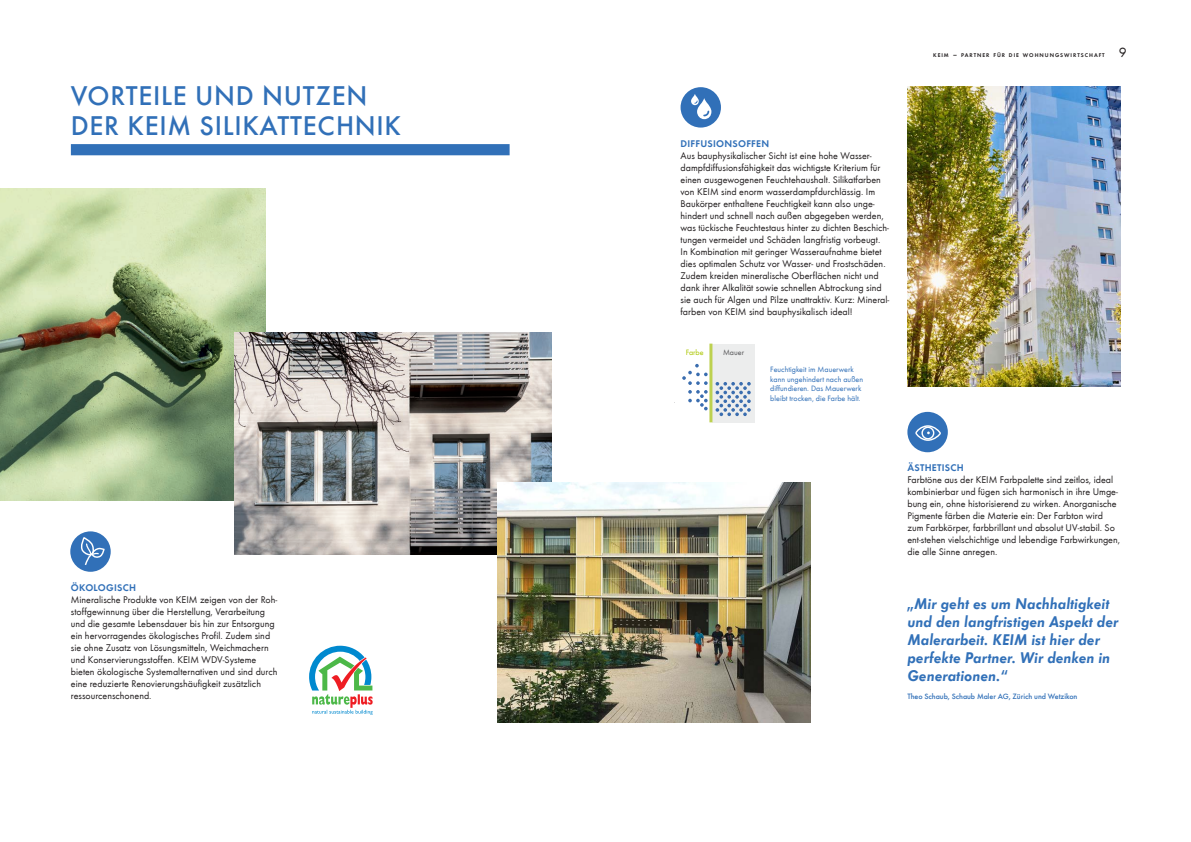
<style>
.page{position:relative;width:1191px;height:842px;background:#fff}
.page>*{position:absolute;margin:0;border:0;box-sizing:border-box;transform-origin:0 0}
.t1{font:500 28px/30px "Futura T";letter-spacing:.025em;color:#3170b8}
.t2{font:16px/18px "Futura T Demi Obli";color:#3170b8}
.t3{font:14px "Futura T Boo";color:#231f20}
.t4{font:10px/12px "Futura T Boo";color:#231f20}
.t5{font:10px "Futura T Dem";letter-spacing:.025em;color:#3170b8}
.t6{font:8px/9.6px "Futura T Boo";color:#3170b8}
.t7{font:500 8px "Futura T";letter-spacing:-.01em;color:#3170b8}
.t8{font:8px "Futura T Boo";color:#aac600}
.t9{font:8px "Futura T Boo";color:#58585a}
.t10{font:5.6px "Futura T Dem";letter-spacing:.17em;color:#231f20}
.s1{font-size:8px}
</style>
<div class="page">
<div style="left:71px;top:144px;width:438px;height:11px;background:#3170b8"></div>
<div style="left:680px;top:87px;width:41px;height:41px;background:#3170b8;border-radius:50%"></div>
<svg style="left:691px;top:94px;width:20px;height:25px"></svg>
<div style="left:712px;top:344px;width:43px;height:78px;background:#eceded"></div>
<svg style="left:715px;top:382px;width:35px;height:34px"></svg>
<svg style="left:682px;top:364px;width:25px;height:46px"></svg>
<hr style="left:709px;top:344px;width:3px;height:78px;background:#bdd150">
<img style="left:907px;top:86px;width:213px;height:301px">
<img style="left:0;top:189px;width:266px;height:312px">
<img style="left:235px;top:333px;width:316px;height:222px">
<img style="left:497px;top:483px;width:313px;height:240px">
<div style="left:907px;top:412px;width:40px;height:40px;background:#3170b8;border-radius:50%"></div>
<div style="left:915px;top:425px;width:26px;height:16px;border:1px solid #fff;border-radius:50%"></div>
<div style="left:921px;top:427px;width:13px;height:12px;border:1px solid #fff;border-radius:50%"></div>
<div style="left:70px;top:531px;width:41px;height:41px;background:#3170b8;border-radius:50%"></div>
<svg style="left:81px;top:538px;width:24px;height:29px"></svg>
<svg style="left:309px;top:646px;width:64px;height:69px"></svg>
<h1 class="t1" style="left:71px;top:80px;width:331px">VORTEILE UND NUTZEN<br>DER KEIM SILIKATTECHNIK</h1>
<p class="t5" style="left:71px;top:581px;width:67px">ÖKOLOGISCH</p>
<p class="t4" style="left:71px;top:593px;width:208px">Mineralische Produkte von KEIM zeigen von der Roh&shy;stoffgewinnung über die Herstellung, Verarbeitung und die gesamte Lebensdauer bis hin zur Entsorgung ein hervorragendes ökologisches Profil. Zudem sind sie ohne Zusatz von Lösungsmitteln, Weichmachern und Konservierungsstoffen. KEIM WDV-Systeme bieten ökologische Systemalternativen und sind durch eine reduzierte Renovierungshäufigkeit zusätzlich ressourcenschonend.</p>
<p class="t10" style="left:933px;top:52px;width:173px">KEIM <span class="s1">–</span> PARTNER FÜR DIE WOHNUNGSWIRTSCHAFT</p>
<h3 class="t3" style="left:1119px;top:44px;width:9px">9</h3>
<p class="t5" style="left:680px;top:137px;width:90px">DIFFUSIONSOFFEN</p>
<p class="t4" style="left:680px;top:149px;width:210px">Aus bauphysikalischer Sicht ist eine hohe Wasser&shy;dampfdiffusionsfähigkeit das wichtigste Kriterium für einen ausgewogenen Feuchtehaushalt. Silikatfarben von KEIM sind enorm wasserdampfdurchlässig. Im Baukörper enthaltene Feuchtigkeit kann also unge&shy;hindert und schnell nach außen abgegeben werden, was tückische Feuchtestaus hinter zu dichten Beschich&shy;tungen vermeidet und Schäden langfristig vorbeugt.<br>In Kombination mit geringer Wasseraufnahme bietet dies optimalen Schutz vor Wasser- und Frostschäden.<br>Zudem kreiden mineralische Oberflächen nicht und dank ihrer Alkalität sowie schnellen Abtrockung sind sie auch für Algen und Pilze unattraktiv. Kurz: Mineral&shy;farben von KEIM sind bauphysikalisch ideal!</p>
<p class="t8" style="left:685px;top:348px;width:19px">Farbe</p>
<p class="t9" style="left:723px;top:348px;width:23px">Mauer</p>
<p class="t6" style="left:770px;top:365px;width:94px">Feuchtigkeit im Mauerwerk kann ungehindert nach außen diffundieren. Das Mauerwerk bleibt trocken, die Farbe hält.</p>
<p class="t5" style="left:907px;top:461px;width:58px">ÄSTHETISCH</p>
<p class="t4" style="left:907px;top:473px;width:214px">Farbtöne aus der KEIM Farbpalette sind zeitlos, ideal kombinierbar und fügen sich harmonisch in ihre Umge&shy;bung ein, ohne historisierend zu wirken. Anorganische Pigmente färben die Materie ein: Der Farbton wird zum Farbkörper, farbbrillant und absolut UV-stabil. So ent-stehen vielschichtige und lebendige Farbwirkungen, die alle Sinne anregen.</p>
<h2 class="t2" style="left:907px;top:594px;width:212px">„Mir geht es um Nachhaltigkeit und den langfristigen Aspekt der<br>Malerarbeit. KEIM ist hier der perfekte Partner. Wir denken in<br>Generationen.“</h2>
<p class="t7" style="left:907px;top:691px;width:171px">Theo Schaub, Schaub Maler AG, Zürich und Wetzikon</p>
</div>
